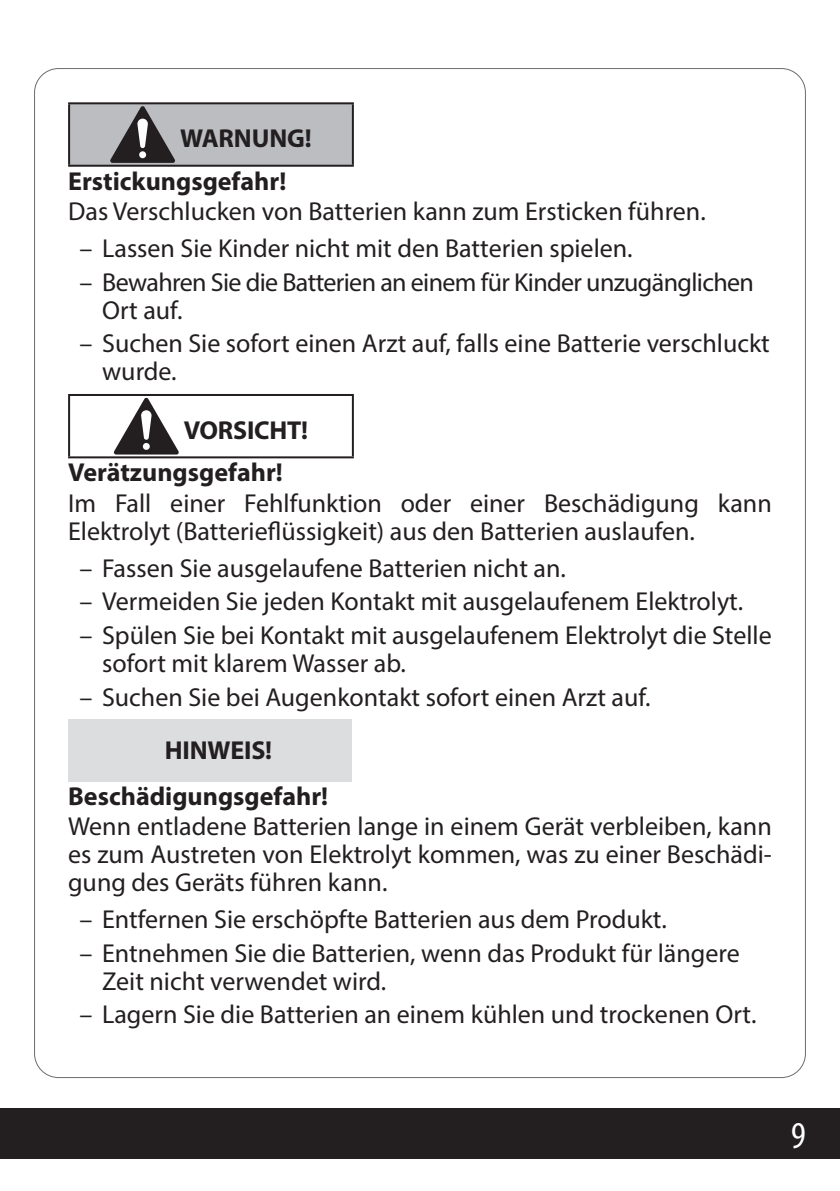
<style>
.page{position:relative;width:840px;height:1191px;background:#fff}
.page>*{position:absolute;margin:0;border:0;box-sizing:border-box;transform-origin:0 0}
.t1{font:condensed 38px "Myriad Pro";color:#fff}
.t2{font:26px/28px "Myriad Pro";color:#231f20}
.t3{font:700 26px/42.6px "Myriad Pro";color:#231f20}
.t4{font:26px/28px "Myriad Pro";letter-spacing:-.025em;color:#231f20}
</style>
<div class="page">
<div style="left:0;top:1108px;width:839px;height:51px;background:#231f20"></div>
<div style="left:69px;top:103px;width:283px;height:63px;background:#bcbdc0"></div>
<hr style="left:68px;top:102px;width:285px;height:2px;background:#231f20">
<hr style="left:68px;top:104px;width:2px;height:61px;background:#231f20">
<hr style="left:351px;top:104px;width:2px;height:61px;background:#231f20">
<hr style="left:68px;top:165px;width:285px;height:2px;background:#231f20">
<svg style="left:110px;top:106px;width:65px;height:57px"></svg>
<hr style="left:68px;top:394px;width:285px;height:2px;background:#231f20">
<hr style="left:68px;top:396px;width:2px;height:60px;background:#231f20">
<hr style="left:351px;top:396px;width:2px;height:60px;background:#231f20">
<hr style="left:68px;top:456px;width:285px;height:2px;background:#231f20">
<svg style="left:114px;top:397px;width:65px;height:57px"></svg>
<div style="left:68px;top:719px;width:283px;height:62px;background:#dcdddf"></div>
<p class="t3" style="left:68px;top:116px;width:245px;text-indent:112px">WARNUNG!<br>Erstickungsgefahr!</p>
<p class="t2" style="left:68px;top:197px;width:638px">Das Verschlucken von Batterien kann zum Ersticken führen.</p>
<p class="t2" style="left:79px;top:234px;width:554px">– Lassen Sie Kinder nicht mit den Batterien spielen.</p>
<p class="t4" style="left:102px;top:267px;width:653px;text-indent:-23px">– Bewahren Sie die Batterien an einem für Kinder unzugänglichen<br>Ort auf.</p>
<p class="t2" style="left:102px;top:329px;width:668px;text-indent:-23px">– Suchen Sie sofort einen Arzt auf, falls eine Batterie verschluckt wurde.</p>
<p class="t3" style="left:68px;top:407px;width:241px;text-indent:115px">VORSICHT!<br>Verätzungsgefahr!</p>
<p class="t2" style="left:68px;top:489px;width:704px">Im Fall einer Fehlfunktion oder einer Beschädigung kann<br>Elektrolyt (Batterieflüssigkeit) aus den Batterien auslaufen.</p>
<p class="t2" style="left:79px;top:553px;width:487px">– Fassen Sie ausgelaufene Batterien nicht an.</p>
<p class="t2" style="left:79px;top:587px;width:665px">– Vermeiden Sie jeden Kontakt mit ausgelaufenem Elektrolyt.</p>
<p class="t2" style="left:102px;top:621px;width:670px;text-indent:-23px">– Spülen Sie bei Kontakt mit ausgelaufenem Elektrolyt die Stelle sofort mit klarem Wasser ab.</p>
<p class="t2" style="left:79px;top:682px;width:572px">– Suchen Sie bei Augenkontakt sofort einen Arzt auf.</p>
<p class="t3" style="left:68px;top:727px;width:261px;line-height:45.2px;text-indent:97px">HINWEIS!<br>Beschädigungsgefahr!</p>
<p class="t2" style="left:68px;top:812px;width:704px;text-align:justify">Wenn entladene Batterien lange in einem Gerät verbleiben, kann es zum Austreten von Elektrolyt kommen, was zu einer Beschädi&shy;gung des Geräts führen kann.</p>
<p class="t2" style="left:79px;top:904px;width:588px">– Entfernen Sie erschöpfte Batterien aus dem Produkt.</p>
<p class="t2" style="left:102px;top:938px;width:638px;text-indent:-23px">– Entnehmen Sie die Batterien, wenn das Produkt für längere<br>Zeit nicht verwendet wird.</p>
<p class="t2" style="left:79px;top:1000px;width:678px">– Lagern Sie die Batterien an einem kühlen und trockenen Ort.</p>
<h1 class="t1" style="left:790px;top:1112px;width:16px">9</h1>
</div>
